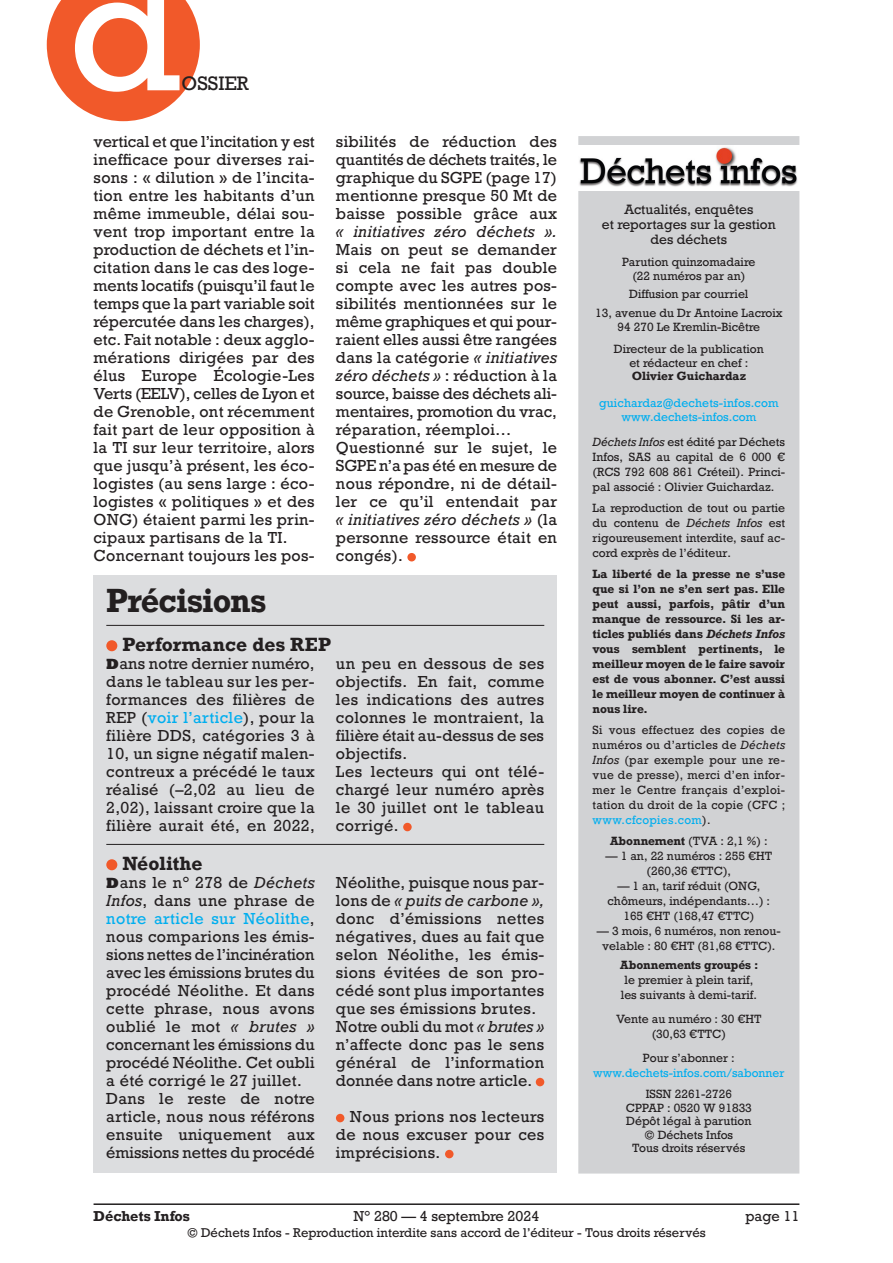
<style>
.page{position:relative;width:893px;height:1263px;background:#fff}
.page>*{position:absolute;margin:0;border:0;box-sizing:border-box;transform-origin:0 0}
.t1{font:166.5px "Rockwell";color:#fff}
.Titre_32{font:700 31.5px "Rockwell";letter-spacing:-.02em;color:#231f20;scale:.96 1}
.t2{font:18.3px "Rockwell";color:#231f20}
.Texte_courant{font:700 18px "Rockwell";color:#231f20}
.Texte_courant-2{font:15px/18px "Rockwell";letter-spacing:.02em;color:#231f20;text-align:justify}
.t3{font:13.5px "Rockwell";color:#231f20}
.t4{font:700 13.5px "Rockwell";color:#231f20}
.t5{font:12.75px/15.3px "Rockwell";color:#231f20;text-align:center}
.t6{font:12px "Rockwell";color:#231f20}
.t7{font:11.25px/15px "Rockwell";color:#231f20;text-align:center}
.t8{font:700 11.25px/15px "Rockwell";color:#231f20;text-align:justify}
.Intertitre_petit{font:11.25px/15px "Rockwell";color:#00aeef;text-align:center}
.s1{font-style:italic}
.s2{font-family:"Rockwell Std";font-weight:800}
.s3{color:#00aeef}
.s4{font-weight:700}
.s5{color:#231f20}
</style>
<div class="page">
<hr style="left:94px;top:1203px;width:705px;height:2px;background:#231f20">
<div style="left:579px;top:137px;width:220px;height:1036px;background:#d1d2d4"></div>
<div style="left:578px;top:136px;width:221px;height:1037px;border:2px solid #d1d2d4"></div>
<div style="left:578px;top:185px;width:222px;height:6px;background:#fff"></div>
<img style="left:578px;top:145px;width:221px;height:42px">
<div style="left:407px;top:553px;width:9px;height:8px;background:#f1592a;border-radius:50%"></div>
<div style="left:94px;top:575px;width:463px;height:597px;background:#dcdddf"></div>
<hr style="left:106px;top:625px;width:438px;height:1px;background:#231f20">
<div style="left:106px;top:640px;width:11px;height:11px;background:#f1592a;border-radius:50%"></div>
<div style="left:403px;top:823px;width:9px;height:8px;background:#f1592a;border-radius:50%"></div>
<hr style="left:106px;top:844px;width:438px;height:1px;background:#231f20">
<div style="left:106px;top:859px;width:11px;height:11px;background:#f1592a;border-radius:50%"></div>
<div style="left:536px;top:1078px;width:8px;height:8px;background:#f1592a;border-radius:50%"></div>
<div style="left:336px;top:1114px;width:8px;height:8px;background:#f1592a;border-radius:50%"></div>
<div style="left:445px;top:1150px;width:9px;height:8px;background:#f1592a;border-radius:50%"></div>
<svg style="left:47px;top:0;width:153px;height:121px;background:#f3734b"></svg>
<h1 class="t1" style="left:69px;top:-73px;width:114px">d</h1>
<p class="t2" style="left:182px;top:72px;width:69px">OSSIER</p>
<p class="Texte_courant-2" style="left:94px;top:133px;width:223px">vertical et que l’incitation y est inefficace pour diverses rai&shy;sons : « dilution » de l’incita&shy;tion entre les habitants d’un même immeuble, délai sou&shy;vent trop important entre la production de déchets et l’in&shy;citation dans le cas des loge&shy;ments locatifs (puisqu’il faut le temps que la part variable soit répercutée dans les charges), etc. Fait notable : deux agglo&shy;mérations dirigées par des élus Europe Écologie-Les Verts (EELV), celles de Lyon et de Grenoble, ont récemment fait part de leur opposition à la TI sur leur territoire, alors que jusqu’à présent, les éco&shy;logistes (au sens large : éco&shy;logistes « politiques » et des ONG) étaient parmi les prin&shy;cipaux partisans de la TI.</p>
<p class="Texte_courant-2" style="left:94px;top:547px;width:223px">Concernant toujours les pos-</p>
<p class="Texte_courant-2" style="left:336px;top:133px;width:223px">sibilités de réduction des quantités de déchets traités, le graphique du SGPE (page 17) mentionne presque 50 Mt de baisse possible grâce aux <span class="s1">« initiatives zéro déchets ».<br></span>Mais on peut se demander si cela ne fait pas double compte avec les autres pos&shy;sibilités mentionnées sur le même graphiques et qui pour&shy;raient elles aussi être rangées dans la catégorie <span class="s1">« initiatives zéro déchets »</span> : réduction à la source, baisse des déchets ali&shy;mentaires, promotion du vrac, réparation, réemploi…</p>
<p class="Texte_courant-2" style="left:336px;top:439px;width:223px">Questionné sur le sujet, le SGPE n’a pas été en mesure de nous répondre, ni de détail&shy;ler ce qu’il entendait par <span class="s1">« initiatives zéro déchets »</span> (la personne ressource était en congés).</p>
<p class="Titre_32" style="left:106px;top:580px;width:168px">Précisions</p>
<p class="Texte_courant" style="left:122px;top:633px;width:210px">Performance des REP</p>
<p class="Texte_courant-2" style="left:106px;top:655px;width:210px"><span class="s2">D</span>ans notre dernier numéro, dans le tableau sur les per&shy;formances des filières de REP (<span class="s3">voir l’article</span>), pour la filière DDS, catégories 3 à 10, un signe négatif malen&shy;contreux a précédé le taux réalisé (–2,02 au lieu de 2,02), laissant croire que la filière aurait été, en 2022,</p>
<p class="Texte_courant-2" style="left:336px;top:655px;width:210px">un peu en dessous de ses objectifs. En fait, comme les indications des autres colonnes le montraient, la filière était au-dessus de ses objectifs.</p>
<p class="Texte_courant-2" style="left:336px;top:763px;width:210px">Les lecteurs qui ont télé&shy;chargé leur numéro après le 30 juillet ont le tableau corrigé.</p>
<p class="Texte_courant" style="left:123px;top:852px;width:81px">Néolithe</p>
<p class="Texte_courant-2" style="left:106px;top:874px;width:210px"><span class="s2">D</span>ans le n° 278 de <span class="s1">Déchets Infos</span>, dans une phrase de <span class="s3">notre article sur Néolithe</span>, nous comparions les émis&shy;sions nettes de l’incinération avec les émissions brutes du procédé Néolithe. Et dans cette phrase, nous avons oublié le mot <span class="s1">« brutes » </span>concernant les émissions du procédé Néolithe. Cet oubli a été corrigé le 27 juillet.</p>
<p class="Texte_courant-2" style="left:106px;top:1090px;width:210px">Dans le reste de notre article, nous nous référons ensuite uniquement aux émissions nettes du procédé</p>
<p class="Texte_courant-2" style="left:336px;top:874px;width:210px">Néolithe, puisque nous par&shy;lons de <span class="s1">« puits de carbone », </span>donc d’émissions nettes négatives, dues au fait que selon Néolithe, les émis&shy;sions évitées de son pro&shy;cédé sont plus importantes que ses émissions brutes.</p>
<p class="Texte_courant-2" style="left:336px;top:1018px;width:210px">Notre oubli du mot <span class="s1">« brutes » </span>n’affecte donc pas le sens général de l’information donnée dans notre article.</p>
<p class="Texte_courant-2" style="left:336px;top:1108px;width:210px;text-indent:14px">Nous prions nos lecteurs de nous excuser pour ces imprécisions.</p>
<p class="t5" style="left:602px;top:202px;width:175px">Actualités, enquêtes<br>et reportages sur la gestion des déchets</p>
<p class="t7" style="left:622px;top:256px;width:135px;line-height:13.5px">Parution quinzomadaire (22 numéros par an)</p>
<p class="t7" style="left:629px;top:286px;width:121px">Diffusion par courriel</p>
<p class="t7" style="left:595px;top:306px;width:189px">13, avenue du Dr Antoine Lacroix</p>
<p class="t7" style="left:618px;top:319px;width:144px">94 270 Le Kremlin-Bicêtre</p>
<p class="t7" style="left:614px;top:342px;width:152px;line-height:13.5px">Directeur de la publication et rédacteur en chef :</p>
<p class="t8" style="left:632px;top:368px;width:116px">Olivier Guichardaz</p>
<p class="Intertitre_petit" style="left:599px;top:396px;width:181px">guichardaz@dechets-infos.com</p>
<p class="Intertitre_petit" style="left:621px;top:409px;width:136px">www.dechets-infos.com</p>
<p class="t7" style="left:593px;top:435px;width:194px;text-align:justify"><span class="s1">Déchets Infos</span> est édité par Déchets Infos, SAS au capital de 6 000 € (RCS 792 608 861 Créteil). Princi&shy;pal associé : Olivier Guichardaz.</p>
<p class="t7" style="left:593px;top:501px;width:194px;text-align:justify">La reproduction de tout ou partie du contenu de <span class="s1">Déchets Infos</span> est rigoureusement interdite, sauf ac&shy;cord exprès de l’éditeur.</p>
<p class="t8" style="left:593px;top:566px;width:194px">La liberté de la presse ne s’use que si l’on ne s’en sert pas. Elle peut aussi, parfois, pâtir d’un manque de ressource. Si les ar&shy;ticles publiés dans <span class="s1">Déchets Infos </span>vous semblent pertinents, le meilleur moyen de le faire savoir est de vous abonner. C’est aussi le meilleur moyen de continuer à nous lire.</p>
<p class="t7" style="left:593px;top:723px;width:194px;text-align:justify">Si vous effectuez des copies de numéros ou d’articles de <span class="s1">Déchets Infos</span> (par exemple pour une re&shy;vue de presse), merci d’en infor&shy;mer le Centre français d’exploi&shy;tation du droit de la copie (CFC ; <span class="s3">www.cfcopies.com</span>).</p>
<p class="t7" style="left:610px;top:834px;width:159px"><span class="s4">Abonnement</span> (TVA : 2,1 %) :</p>
<p class="t7" style="left:605px;top:849px;width:168px">— 1 an, 22 numéros : 255 €HT (260,36 €TTC),</p>
<p class="t7" style="left:608px;top:879px;width:164px">— 1 an, tarif réduit (ONG, chômeurs, indépendants…) :<br>165 €HT (168,47 €TTC)</p>
<p class="t7" style="left:597px;top:924px;width:186px">— 3 mois, 6 numéros, non renou&shy;velable : 80 €HT (81,68 €TTC).</p>
<p class="t7" style="left:620px;top:958px;width:140px"><span class="s4">Abonnements groupés : </span>le premier à plein tarif, les suivants à demi-tarif.</p>
<p class="t7" style="left:616px;top:1012px;width:147px">Vente au numéro : 30 €HT (30,63 €TTC)</p>
<p class="Intertitre_petit" style="left:593px;top:1051px;width:193px"><span class="s5">Pour s’abonner : </span>www.dechets-infos.com/sabonner</p>
<p class="t7" style="left:646px;top:1087px;width:88px">ISSN 2261-2726</p>
<p class="t7" style="left:626px;top:1100px;width:128px">CPPAP : 0520 W 91833</p>
<p class="t7" style="left:626px;top:1114px;width:127px">Dépôt légal à parution</p>
<p class="t7" style="left:644px;top:1127px;width:90px">© Déchets Infos</p>
<p class="t7" style="left:632px;top:1141px;width:115px">Tous droits réservés</p>
<p class="t4" style="left:94px;top:1207px;width:98px">Déchets Infos</p>
<p class="t3" style="left:354px;top:1207px;width:187px">N° 280 — 4 septembre 2024</p>
<p class="t3" style="left:745px;top:1207px;width:55px">page 11</p>
<p class="t6" style="left:187px;top:1225px;width:520px">© Déchets Infos - Reproduction interdite sans accord de l’éditeur - Tous droits réservés</p>
</div>
